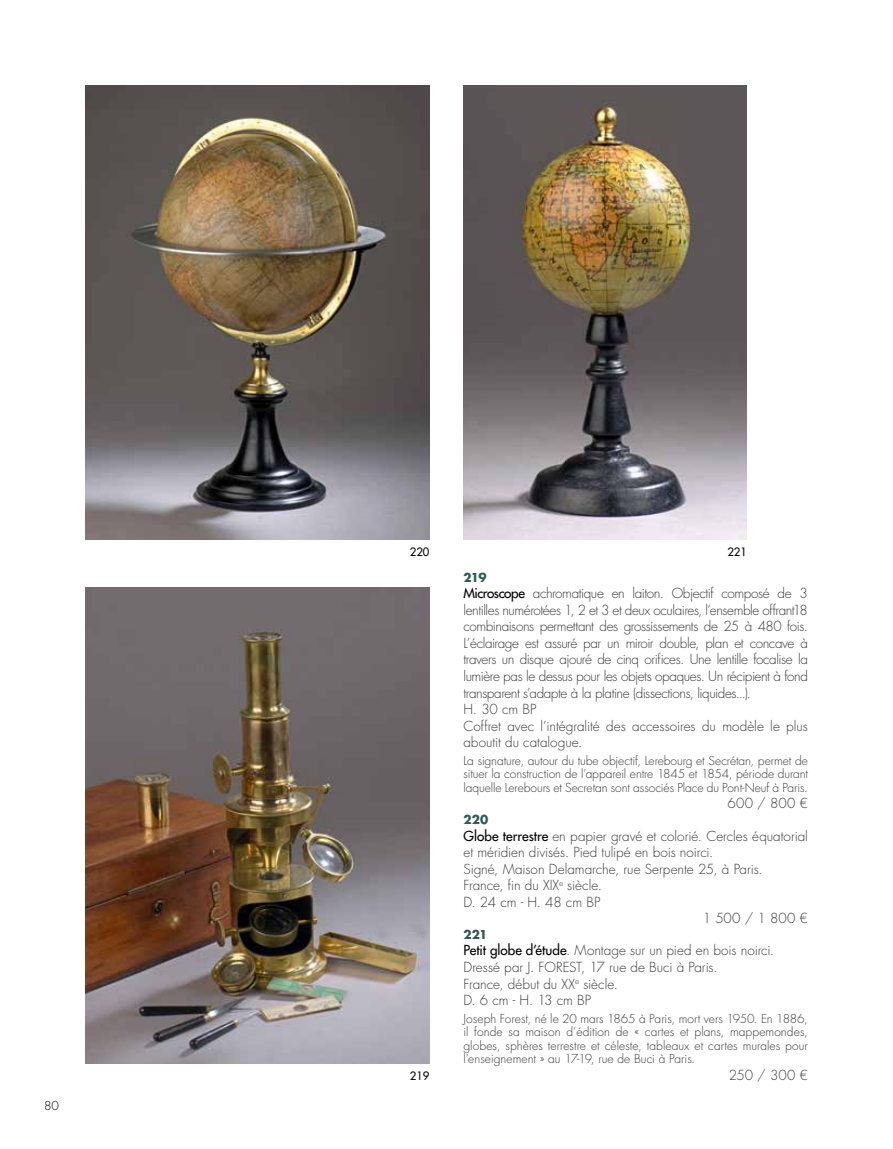
<style>
.page{position:relative;width:893px;height:1149px;background:#fff}
.page>*{position:absolute;margin:0;border:0;box-sizing:border-box;transform-origin:0 0}
.t1{font:300 13.5px/16.5px "Futura Std";letter-spacing:-.025em;color:#383937}
.t2{font:300 13.5px/16.5px "Futura Std";letter-spacing:-.005em;color:#383937}
.t3{font:300 13.5px "Futura Std";color:#383937}
.t4{font:300 12px/13.5px "Futura Std";color:#383937;text-align:justify}
.t5{font:700 12px "Futura Std";letter-spacing:-.03em;color:#315a57}
.t6{font:300 12px "Futura Std";color:#000}
.t7{font:500 11.25px "Futura Std";color:#000}
.s1{font-weight:500;color:#000}
</style>
<div class="page">
<img style="left:85px;top:587px;width:344px;height:476px">
<img style="left:85px;top:85px;width:344px;height:454px">
<img style="left:463px;top:85px;width:284px;height:454px">
<p class="t6" style="left:44px;top:1097px;width:16px">80</p>
<p class="t7" style="left:410px;top:545px;width:21px">220</p>
<p class="t7" style="left:727px;top:545px;width:21px">221</p>
<p class="t7" style="left:410px;top:1068px;width:21px">219</p>
<p class="t5" style="left:463px;top:569px;width:25px">219</p>
<p class="t1" style="left:463px;top:585px;width:346px"><span class="s1">Microscope</span> achromatique en laiton. Objectif composé de 3 lentilles numérotées 1, 2 et 3 et deux oculaires, l’ensemble offrant18 combinaisons permettant des grossissements de 25 à 480 fois.<br>L’éclairage est assuré par un miroir double, plan et concave à travers un disque ajouré de cinq orifices. Une lentille focalise la lumière pas le dessus pour les objets opaques. Un récipient à fond transparent s’adapte à la platine (dissections, liquides...).<br>H. 30 cm BP<br>Coffret avec l’intégralité des accessoires du modèle le plus aboutit du catalogue.</p>
<p class="t4" style="left:463px;top:753px;width:346px">La signature, autour du tube objectif, Lerebourg et Secrétan, permet de situer la construction de l’appareil entre 1845 et 1854, période durant laquelle Lerebours et Secretan sont associés Place du Pont-Neuf à Paris.</p>
<p class="t1" style="left:728px;top:795px;width:82px">600 / 800 €</p>
<p class="t5" style="left:463px;top:811px;width:26px">220</p>
<p class="t3" style="left:463px;top:827px;width:346px"><span class="s1">Globe terrestre</span> en papier gravé et colorié. Cercles équatorial</p>
<p class="t2" style="left:463px;top:844px;width:251px">et méridien divisés. Pied tulipé en bois noirci.</p>
<p class="t3" style="left:463px;top:860px;width:301px">Signé, Maison Delamarche, rue Serpente 25, à Paris.</p>
<p class="t3" style="left:463px;top:876px;width:140px">France, fin du XIX<sup>e</sup> siècle.</p>
<p class="t1" style="left:463px;top:893px;width:138px">D. 24 cm - H. 48 cm BP</p>
<p class="t1" style="left:703px;top:910px;width:107px">1 500 / 1 800 €</p>
<p class="t5" style="left:463px;top:926px;width:25px">221</p>
<p class="t2" style="left:463px;top:942px;width:312px"><span class="s1">Petit globe d’étude</span>. Montage sur un pied en bois noirci.<br>Dressé par J. FOREST, 17 rue de Buci à Paris.<br>France, début du XX<sup>e</sup> siècle.<br>D. 6 cm - H. 13 cm BP</p>
<p class="t4" style="left:463px;top:1011px;width:346px">Joseph Forest, né le 20 mars 1865 à Paris, mort vers 1950. En 1886, il fonde sa maison d’édition de « cartes et plans, mappemondes, globes, sphères terrestre et céleste, tableaux et cartes murales pour l’enseignement » au 17-19, rue de Buci à Paris.</p>
<p class="t1" style="left:729px;top:1066px;width:81px">250 / 300 €</p>
</div>
